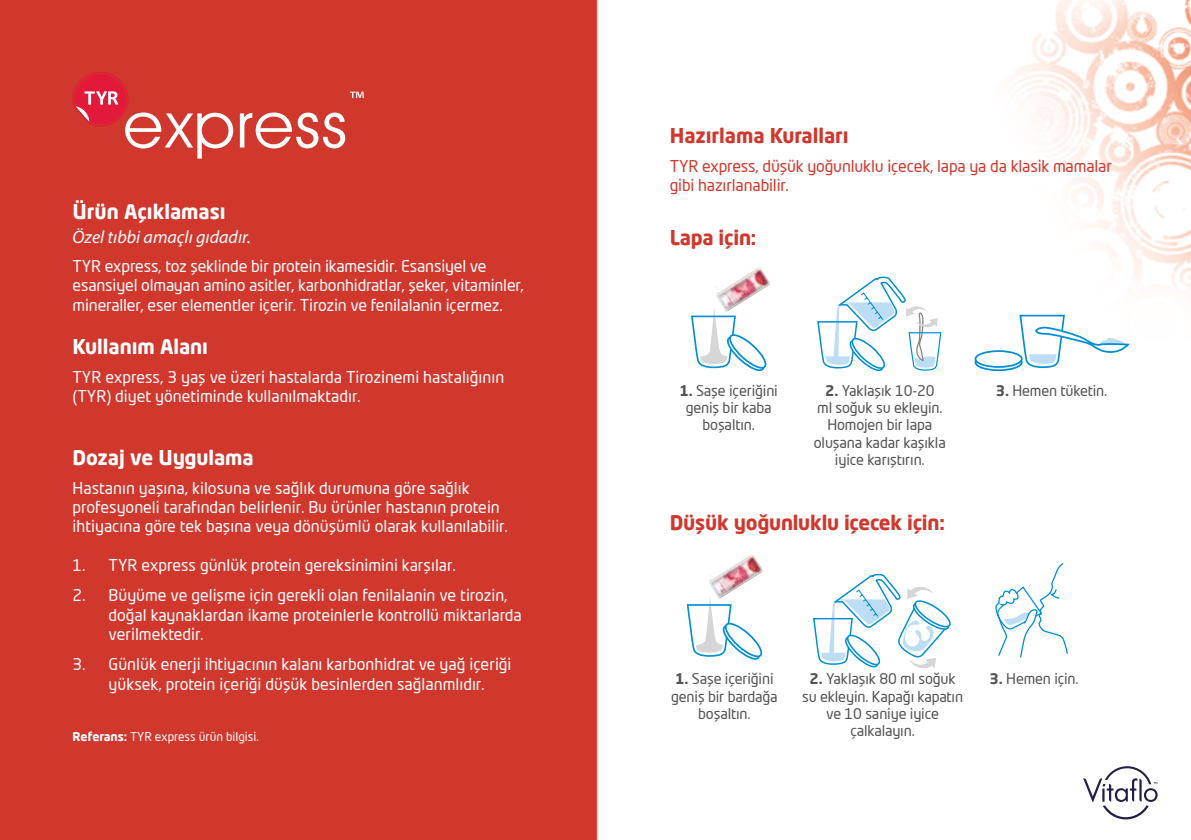
<style>
.page{position:relative;width:1191px;height:840px;background:#fff}
.page>*{position:absolute;margin:0;border:0;box-sizing:border-box;transform-origin:0 0}
.t1{font:700 20px "Neo Tech Dacia";letter-spacing:-.01em;color:#d0382d}
.t2{font:700 20px "Neo Tech Dacia";color:#fff}
.t3{font:italic 18px "Myriad Pro";color:#fff}
.t4{font:16px/19.2px "Neo Tech Dacia";color:#fff}
.t5{font:16px/19.2px "Neo Tech Dacia";letter-spacing:-.01em;color:#d0382d}
.t6{font:14.6px/17.4px "Neo Tech Dacia";letter-spacing:-.01em;color:#555454;text-align:center}
.t7{font:12px "Neo Tech Dacia";color:#fff}
.s1{font-weight:700}
</style>
<div class="page">
<img style="left:0;top:0;width:1191px;height:839px">
<svg style="left:350px;top:92px;width:14px;height:6px"></svg>
<svg style="left:240px;top:112px;width:105px;height:36px"></svg>
<svg style="left:72px;top:71px;width:161px;height:87px;background:#d84a47"></svg>
<svg style="left:690px;top:307px;width:77px;height:67px"></svg>
<svg style="left:686px;top:595px;width:77px;height:68px"></svg>
<svg style="left:816px;top:274px;width:126px;height:100px"></svg>
<svg style="left:1018px;top:314px;width:111px;height:54px"></svg>
<svg style="left:975px;top:354px;width:46px;height:16px"></svg>
<div style="left:974px;top:353px;width:48px;height:18px;border:2px solid #008ed5;border-radius:50%"></div>
<div style="left:975px;top:351px;width:46px;height:16px;background:#fff;border-radius:50%"></div>
<div style="left:974px;top:350px;width:48px;height:17px;border:2px solid #008ed5;border-radius:50%"></div>
<svg style="left:812px;top:571px;width:139px;height:99px"></svg>
<svg style="left:994px;top:562px;width:74px;height:96px"></svg>
<img style="left:709px;top:259px;width:64px;height:55px">
<img style="left:702px;top:546px;width:64px;height:54px">
<svg style="left:1083px;top:765px;width:74px;height:54px"></svg>
<p class="t2" style="left:73px;top:198px;width:154px">Ürün Açıklaması</p>
<p class="t3" style="left:73px;top:225px;width:180px">Özel tıbbi amaçlı gıdadır.</p>
<p class="t4" style="left:73px;top:256px;width:453px">TYR express, toz şeklinde bir protein ikamesidir. Esansiyel ve esansiyel olmayan amino asitler, karbonhidratlar, şeker, vitaminler, mineraller, eser elementler içerir. Tirozin ve fenilalanin içermez.</p>
<p class="t2" style="left:73px;top:333px;width:137px">Kullanım Alanı</p>
<p class="t4" style="left:73px;top:367px;width:433px">TYR express, 3 yaş ve üzeri hastalarda Tirozinemi hastalığının (TYR) diyet yönetiminde kullanılmaktadır.</p>
<p class="t2" style="left:73px;top:444px;width:183px">Dozaj ve Uygulama</p>
<p class="t4" style="left:73px;top:478px;width:437px">Hastanın yaşına, kilosuna ve sağlık durumuna göre sağlık profesyoneli tarafından belirlenir. Bu ürünler hastanın protein ihtiyacına göre tek başına veya dönüşümlü olarak kullanılabilir.</p>
<p class="t4" style="left:73px;top:554px;width:385px">1. TYR express günlük protein gereksinimini karşılar.</p>
<p class="t4" style="left:109px;top:585px;width:415px;text-indent:-36px">2. Büyüme ve gelişme için gerekli olan fenilalanin ve tirozin, doğal kaynaklardan ikame proteinlerle kontrollü miktarlarda verilmektedir.</p>
<p class="t4" style="left:73px;top:654px;width:440px;text-align:center">3. Günlük enerji ihtiyacının kalanı karbonhidrat ve yağ içeriği yüksek, protein içeriği düşük besinlerden sağlanmlıdır.</p>
<p class="t7" style="left:73px;top:728px;width:188px"><span class="s1">Referans:</span> TYR express ürün bilgisi.</p>
<p class="t1" style="left:670px;top:122px;width:180px">Hazırlama Kuralları</p>
<p class="t5" style="left:670px;top:156px;width:444px">TYR express, düşük yoğunluklu içecek, lapa ya da klasik mamalar gibi hazırlanabilir.</p>
<p class="t1" style="left:670px;top:224px;width:88px">Lapa için:</p>
<p class="t6" style="left:679px;top:381px;width:100px"><span class="s1">1.</span> Saşe içeriğini geniş bir kaba boşaltın.</p>
<p class="t6" style="left:814px;top:381px;width:133px"><span class="s1">2.</span> Yaklaşık 10-20<br>ml soğuk su ekleyin.<br>Homojen bir lapa oluşana kadar kaşıkla iyice karıştırın.</p>
<p class="t1" style="left:670px;top:509px;width:277px">Düşük yoğunluklu içecek için:</p>
<p class="t6" style="left:996px;top:381px;width:113px"><span class="s1">3.</span> Hemen tüketin.</p>
<p class="t6" style="left:671px;top:669px;width:108px"><span class="s1">1.</span> Saşe içeriğini geniş bir bardağa boşaltın.</p>
<p class="t6" style="left:802px;top:669px;width:163px"><span class="s1">2.</span> Yaklaşık 80 ml soğuk su ekleyin. Kapağı kapatın ve 10 saniye iyice çalkalayın.</p>
<p class="t6" style="left:989px;top:669px;width:91px"><span class="s1">3.</span> Hemen için.</p>
</div>
